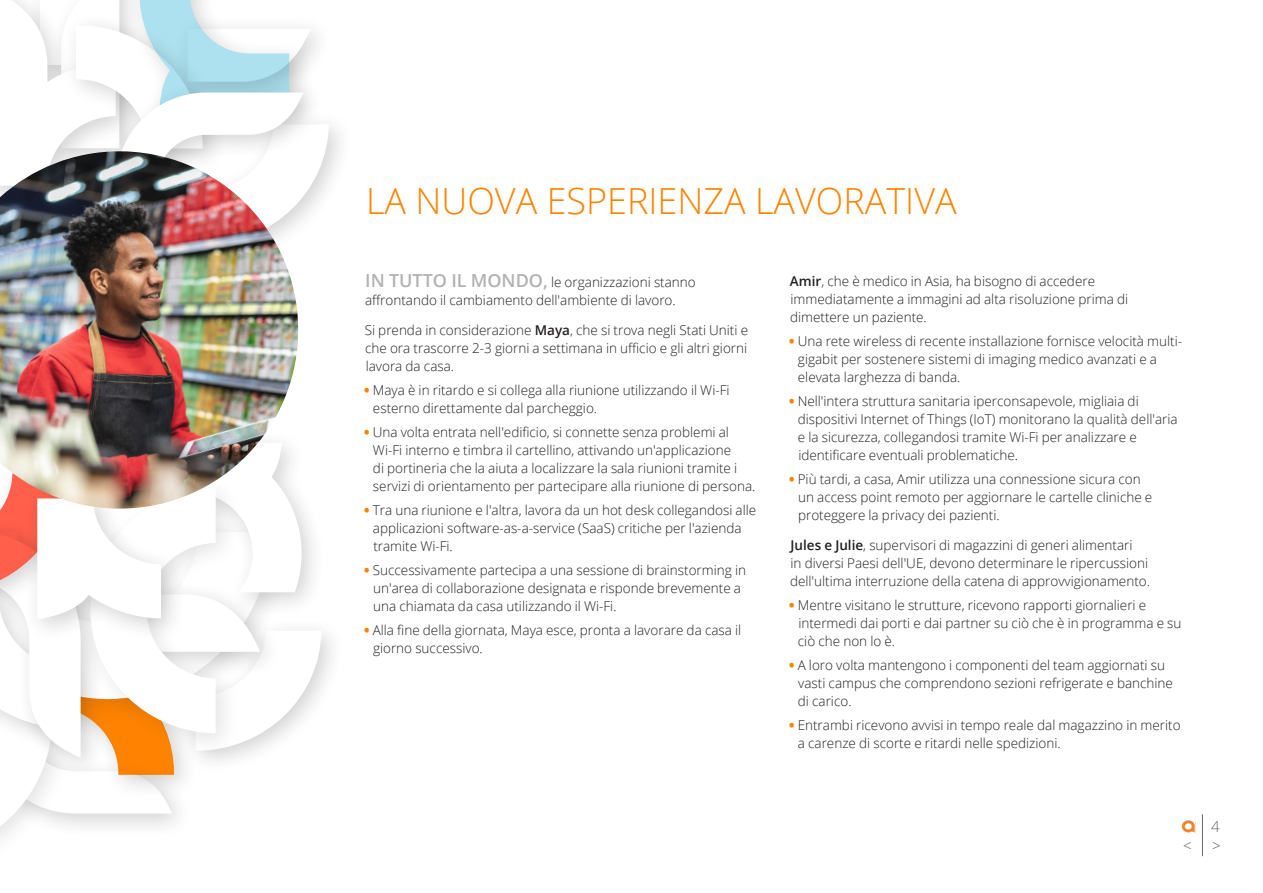
<style>
.page{position:relative;width:1263px;height:893px;background:#fff}
.page>*{position:absolute;margin:0;border:0;box-sizing:border-box;transform-origin:0 0}
.chapter{font:300 36px "Open Sans";color:#ff8300}
.toc_text{font:300 15.15px "Open Sans";color:#646569}
.text{font:300 13.5px/18px "Open Sans";color:#231f20}
.indent{font:300 13.5px/18px "Open Sans";color:#231f20}
.s1{font-weight:600;font-size:18px;color:#b1b2b4}
.s2{font-weight:600}
.s3{font-weight:800;color:#ff8300}
</style>
<div class="page">
<svg style="left:1183px;top:820px;width:12px;height:13px"></svg>
<hr style="left:1202px;top:814px;width:1px;height:42px;background:#646569">
<div style="left:190px;top:111px;width:163px;height:158px;background:#231f20;opacity:.2"></div>
<div style="left:182px;top:617px;width:164px;height:158px;background:#231f20;opacity:.2"></div>
<svg style="left:12px;top:0;width:317px;height:244px"></svg>
<svg style="left:0;top:517px;width:321px;height:322px"></svg>
<img style="left:0;top:151px;width:306px;height:366px">
<p class="chapter" style="left:366px;top:177px;width:592px">LA NUOVA ESPERIENZA LAVORATIVA</p>
<p class="text" style="left:365px;top:273px;width:332px"><span class="s1">IN TUTTO IL MONDO,</span> le organizzazioni stanno affrontando il cambiamento dell'ambiente di lavoro.</p>
<p class="text" style="left:365px;top:321px;width:385px;text-align:justify">Si prenda in considerazione <span class="s2">Maya</span>, che si trova negli Stati Uniti e che ora trascorre 2-3 giorni a settimana in ufficio e gli altri giorni lavora da casa.</p>
<p class="text" style="left:373px;top:381px;width:358px;text-indent:-9px"><span class="s3">•</span> Maya è in ritardo e si collega alla riunione utilizzando il Wi-Fi esterno direttamente dal parcheggio.</p>
<p class="text" style="left:373px;top:423px;width:384px;text-indent:-9px"><span class="s3">•</span> Una volta entrata nell'edificio, si connette senza problemi al Wi-Fi interno e timbra il cartellino, attivando un'applicazione<br>di portineria che la aiuta a localizzare la sala riunioni tramite i servizi di orientamento per partecipare alla riunione di persona.</p>
<p class="text" style="left:373px;top:501px;width:385px;text-indent:-9px"><span class="s3">•</span> Tra una riunione e l'altra, lavora da un hot desk collegandosi alle applicazioni software-as-a-service (SaaS) critiche per l'azienda tramite Wi-Fi.</p>
<p class="text" style="left:373px;top:561px;width:374px;text-indent:-9px"><span class="s3">•</span> Successivamente partecipa a una sessione di brainstorming in un'area di collaborazione designata e risponde brevemente a una chiamata da casa utilizzando il Wi-Fi.</p>
<p class="text" style="left:373px;top:621px;width:370px;text-indent:-9px"><span class="s3">•</span> Alla fine della giornata, Maya esce, pronta a lavorare da casa il giorno successivo.</p>
<p class="text" style="left:790px;top:271px;width:340px"><span class="s2">Amir</span>, che è medico in Asia, ha bisogno di accedere immediatamente a immagini ad alta risoluzione prima di dimettere un paziente.</p>
<p class="indent" style="left:798px;top:331px;width:386px;text-indent:-9px"><span class="s3">•</span> Una rete wireless di recente installazione fornisce velocità multi&shy;gigabit per sostenere sistemi di imaging medico avanzati e a elevata larghezza di banda.</p>
<p class="indent" style="left:798px;top:391px;width:381px;text-indent:-9px"><span class="s3">•</span> Nell'intera struttura sanitaria iperconsapevole, migliaia di dispositivi Internet of Things (IoT) monitorano la qualità dell'aria e la sicurezza, collegandosi tramite Wi-Fi per analizzare e identificare eventuali problematiche.</p>
<p class="indent" style="left:798px;top:469px;width:356px;text-indent:-9px"><span class="s3">•</span> Più tardi, a casa, Amir utilizza una connessione sicura con un access point remoto per aggiornare le cartelle cliniche e proteggere la privacy dei pazienti.</p>
<p class="text" style="left:790px;top:535px;width:361px"><span class="s2">Jules e Julie</span>, supervisori di magazzini di generi alimentari<br>in diversi Paesi dell'UE, devono determinare le ripercussioni dell'ultima interruzione della catena di approvvigionamento.</p>
<p class="indent" style="left:798px;top:595px;width:385px;text-indent:-9px"><span class="s3">•</span> Mentre visitano le strutture, ricevono rapporti giornalieri e intermedi dai porti e dai partner su ciò che è in programma e su ciò che non lo è.</p>
<p class="indent" style="left:798px;top:655px;width:377px;text-indent:-9px"><span class="s3">•</span> A loro volta mantengono i componenti del team aggiornati su vasti campus che comprendono sezioni refrigerate e banchine di carico.</p>
<p class="indent" style="left:798px;top:715px;width:384px;text-indent:-9px"><span class="s3">•</span> Entrambi ricevono avvisi in tempo reale dal magazzino in merito a carenze di scorte e ritardi nelle spedizioni.</p>
<p class="toc_text" style="left:1211px;top:816px;width:10px">4</p>
<p class="toc_text" style="left:1183px;top:835px;width:10px">&lt;</p>
<p class="toc_text" style="left:1212px;top:835px;width:10px">&gt;</p>
</div>
